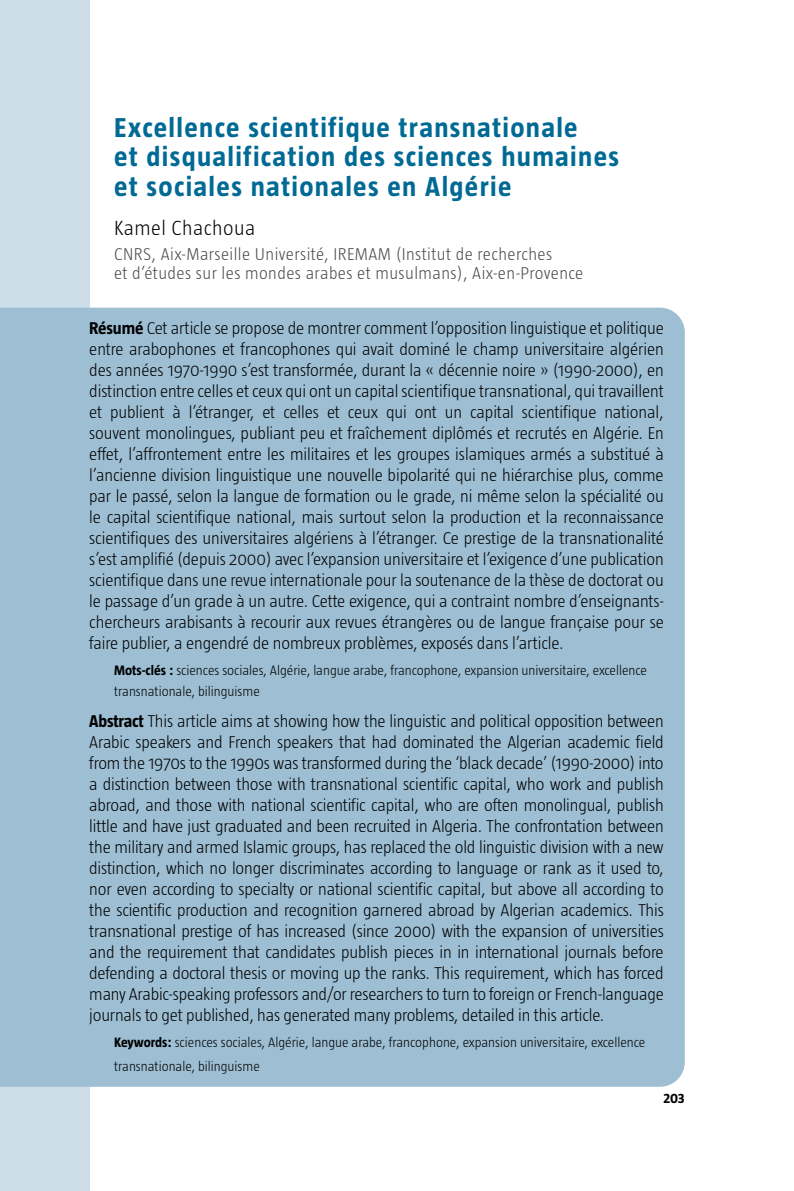
<style>
.page{position:relative;width:794px;height:1191px;background:#fff}
.page>*{position:absolute;margin:0;border:0;box-sizing:border-box;transform-origin:0 0}
.t1{font:700 28px/29.8px "Taz";letter-spacing:.05em;color:#006a94}
.t2{font:300 21px "Taz";letter-spacing:.025em;color:#000}
.t3{font:300 17.5px/21px "Taz";letter-spacing:-.01em;color:#000;text-align:justify}
.t4{font:300 17.5px/19.2px "Taz";letter-spacing:.025em;color:#4a4a49}
.t5{font:300 14px/21px "Taz";color:#000}
.t6{font:700 14px "Taz";color:#000}
.s1{font-weight:700}
</style>
<div class="page">
<div style="left:0;top:0;width:89px;height:1191px;background:#cedee9"></div>
<div style="left:0;top:308px;width:685px;height:778px;background:#9dbed3"></div>
<h1 class="t1" style="left:114px;top:112px;width:506px">Excellence scientifique transnationale<br>et disqualification des sciences humaines et sociales nationales en Algérie</h1>
<p class="t2" style="left:114px;top:216px;width:143px">Kamel Chachoua</p>
<p class="t4" style="left:114px;top:244px;width:471px">CNRS, Aix-Marseille Université, IREMAM (Institut de recherches<br>et d’études sur les mondes arabes et musulmans), Aix-en-Provence</p>
<p class="t3" style="left:89px;top:317px;width:576px"><span class="s1">Résumé</span> Cet article se propose de montrer comment l’opposition linguistique et politique entre arabophones et francophones qui avait dominé le champ universitaire algérien des années 1970-1990 s’est transformée, durant la « décennie noire » (1990-2000), en distinction entre celles et ceux qui ont un capital scientifique transnational, qui travaillent et publient à l’étranger, et celles et ceux qui ont un capital scientifique national, souvent monolingues, publiant peu et fraîchement diplômés et recrutés en Algérie. En effet, l’affrontement entre les militaires et les groupes islamiques armés a substitué à l’ancienne division linguistique une nouvelle bipolarité qui ne hiérarchise plus, comme par le passé, selon la langue de formation ou le grade, ni même selon la spécialité ou le capital scientifique national, mais surtout selon la production et la reconnaissance scientifiques des universitaires algériens à l’étranger. Ce prestige de la transnationalité s’est amplifié (depuis 2000) avec l’expansion universitaire et l’exigence d’une publication scientifique dans une revue internationale pour la soutenance de la thèse de doctorat ou le passage d’un grade à un autre. Cette exigence, qui a contraint nombre d’enseignants&shy;chercheurs arabisants à recourir aux revues étrangères ou de langue française pour se faire publier, a engendré de nombreux problèmes, exposés dans l’article.</p>
<p class="t5" style="left:114px;top:660px;width:534px"><span class="s1">Mots-clés :</span> sciences sociales, Algérie, langue arabe, francophone, expansion universitaire, excellence transnationale, bilinguisme</p>
<p class="t3" style="left:89px;top:710px;width:576px"><span class="s1">Abstract</span> This article aims at showing how the linguistic and political opposition between Arabic speakers and French speakers that had dominated the Algerian academic field from the 1970s to the 1990s was transformed during the ‘black decade’ (1990-2000) into a distinction between those with transnational scientific capital, who work and publish abroad, and those with national scientific capital, who are often monolingual, publish little and have just graduated and been recruited in Algeria. The confrontation between the military and armed Islamic groups, has replaced the old linguistic division with a new distinction, which no longer discriminates according to language or rank as it used to, nor even according to specialty or national scientific capital, but above all according to the scientific production and recognition garnered abroad by Algerian academics. This transnational prestige of has increased (since 2000) with the expansion of universities and the requirement that candidates publish pieces in in international journals before defending a doctoral thesis or moving up the ranks. This requirement, which has forced many Arabic-speaking professors and/or researchers to turn to foreign or French-language journals to get published, has generated many problems, detailed in this article.</p>
<p class="t5" style="left:114px;top:1030px;width:533px;line-height:23.6px"><span class="s1">Keywords:</span> sciences sociales, Algérie, langue arabe, francophone, expansion universitaire, excellence transnationale, bilinguisme</p>
<p class="t6" style="left:663px;top:1090px;width:23px">203</p>
</div>
